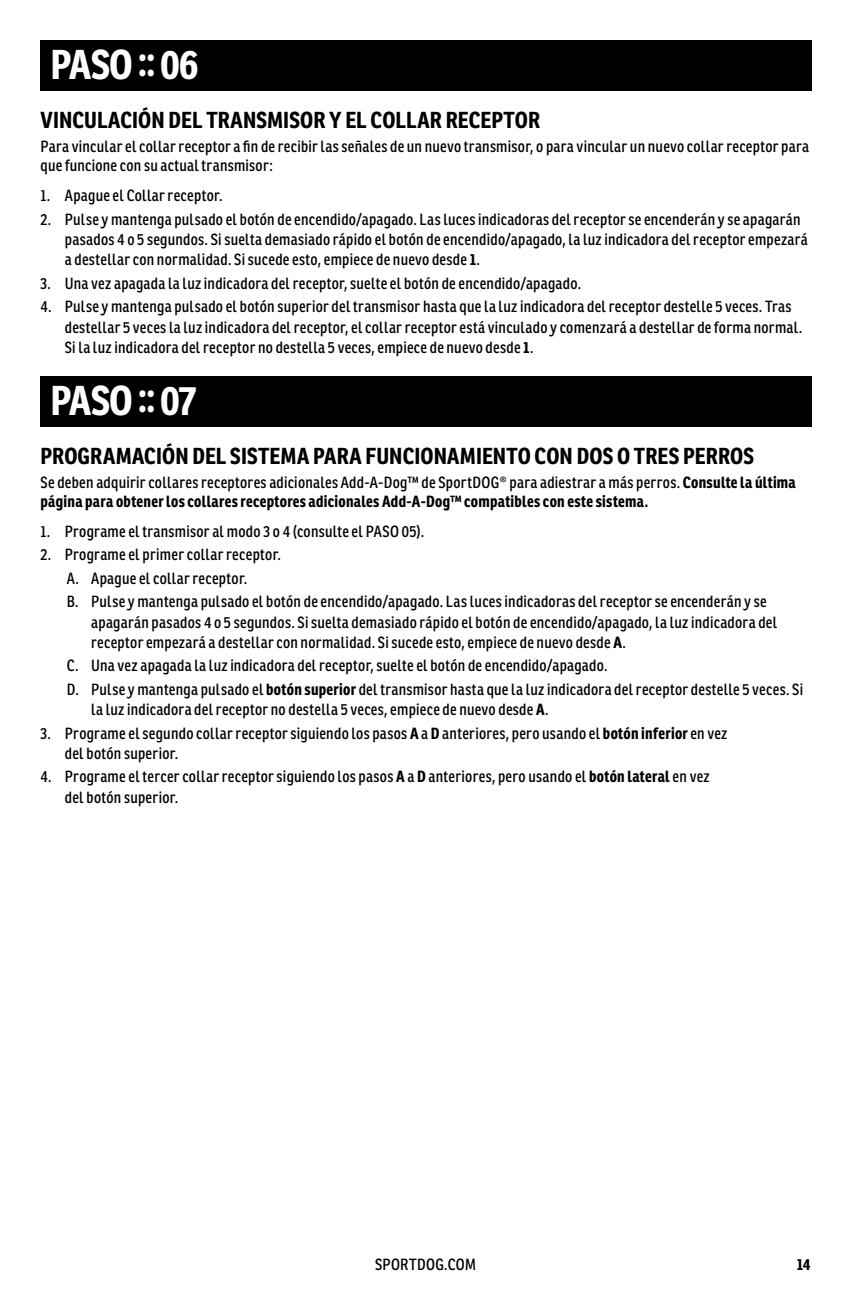
<style>
.page{position:relative;width:851px;height:1296px;background:#fff}
.page>*{position:absolute;margin:0;border:0;box-sizing:border-box;transform-origin:0 0}
.t1{font:700 40.5px "Ronnia Cond";letter-spacing:-.025em;color:#fff}
.t2{font:700 22.5px "Ronnia Cond";letter-spacing:.005em;color:#000}
.t3{font:15.75px/20.2px "Ronnia Cond";letter-spacing:.02em;color:#000}
.t4{font:700 15.75px/18.9px "Ronnia Cond";letter-spacing:.02em;color:#000}
.s1{font-weight:700}
.s2{font-weight:400}
</style>
<div class="page">
<div style="left:40px;top:40px;width:771px;height:51px;background:#000"></div>
<div style="left:40px;top:376px;width:771px;height:51px;background:#000"></div>
<h1 class="t1" style="left:51px;top:38px;width:149px">PASO :: 06</h1>
<h2 class="t2" style="left:40px;top:106px;width:501px">VINCULACIÓN DEL TRANSMISOR Y EL COLLAR RECEPTOR</h2>
<p class="t3" style="left:40px;top:137px;width:770px;line-height:18.9px">Para vincular el collar receptor a fin de recibir las señales de un nuevo transmisor, o para vincular un nuevo collar receptor para que funcione con su actual transmisor:</p>
<p class="t3" style="left:40px;top:185px;width:183px">1. Apague el Collar receptor.</p>
<p class="t3" style="left:65px;top:209px;width:744px;text-indent:-24px">2. Pulse y mantenga pulsado el botón de encendido/apagado. Las luces indicadoras del receptor se encenderán y se apagarán pasados 4 o 5 segundos. Si suelta demasiado rápido el botón de encendido/apagado, la luz indicadora del receptor empezará a destellar con normalidad. Si sucede esto, empiece de nuevo desde <span class="s1">1</span>.</p>
<p class="t3" style="left:40px;top:273px;width:542px">3. Una vez apagada la luz indicadora del receptor, suelte el botón de encendido/apagado.</p>
<p class="t3" style="left:65px;top:296px;width:739px;text-indent:-24px">4. Pulse y mantenga pulsado el botón superior del transmisor hasta que la luz indicadora del receptor destelle 5 veces. Tras destellar 5 veces la luz indicadora del receptor, el collar receptor está vinculado y comenzará a destellar de forma normal.<br>Si la luz indicadora del receptor no destella 5 veces, empiece de nuevo desde <span class="s1">1</span>.</p>
<h1 class="t1" style="left:51px;top:374px;width:147px">PASO :: 07</h1>
<h2 class="t2" style="left:40px;top:441px;width:715px">PROGRAMACIÓN DEL SISTEMA PARA FUNCIONAMIENTO CON DOS O TRES PERROS</h2>
<p class="t4" style="left:40px;top:472px;width:756px"><span class="s2">Se deben adquirir collares receptores adicionales Add-A-Dog™ de SportDOG® para adiestrar a más perros.</span> Consulte la última página para obtener los collares receptores adicionales Add-A-Dog™ compatibles con este sistema.</p>
<p class="t3" style="left:40px;top:521px;width:385px">1. Programe el transmisor al modo 3 o 4 (consulte el PASO 05).</p>
<p class="t3" style="left:67px;top:543px;width:701px;line-height:23.4px;text-indent:-26px">2. Programe el primer collar receptor.<br>A. Apague el collar receptor.<br>B. Pulse y mantenga pulsado el botón de encendido/apagado. Las luces indicadoras del receptor se encenderán y se</p>
<p class="t3" style="left:91px;top:612px;width:687px">apagarán pasados 4 o 5 segundos. Si suelta demasiado rápido el botón de encendido/apagado, la luz indicadora del receptor empezará a destellar con normalidad. Si sucede esto, empiece de nuevo desde <span class="s1">A</span>.</p>
<p class="t3" style="left:67px;top:654px;width:737px;line-height:23.4px">C. Una vez apagada la luz indicadora del receptor, suelte el botón de encendido/apagado.<br>D. Pulse y mantenga pulsado el <span class="s1">botón superior</span> del transmisor hasta que la luz indicadora del receptor destelle 5 veces. Si</p>
<p class="t3" style="left:91px;top:699px;width:459px">la luz indicadora del receptor no destella 5 veces, empiece de nuevo desde <span class="s1">A</span>.</p>
<p class="t3" style="left:65px;top:723px;width:664px;text-indent:-24px">3. Programe el segundo collar receptor siguiendo los pasos <span class="s1">A</span> a <span class="s1">D</span> anteriores, pero usando el <span class="s1">botón inferior</span> en vez del botón superior.</p>
<p class="t3" style="left:65px;top:767px;width:646px;text-indent:-24px">4. Programe el tercer collar receptor siguiendo los pasos <span class="s1">A</span> a <span class="s1">D</span> anteriores, pero usando el <span class="s1">botón lateral</span> en vez del botón superior.</p>
<p class="t3" style="left:375px;top:1254px;width:102px">SPORTDOG.COM</p>
<p class="t4" style="left:796px;top:1255px;width:15px">14</p>
</div>
